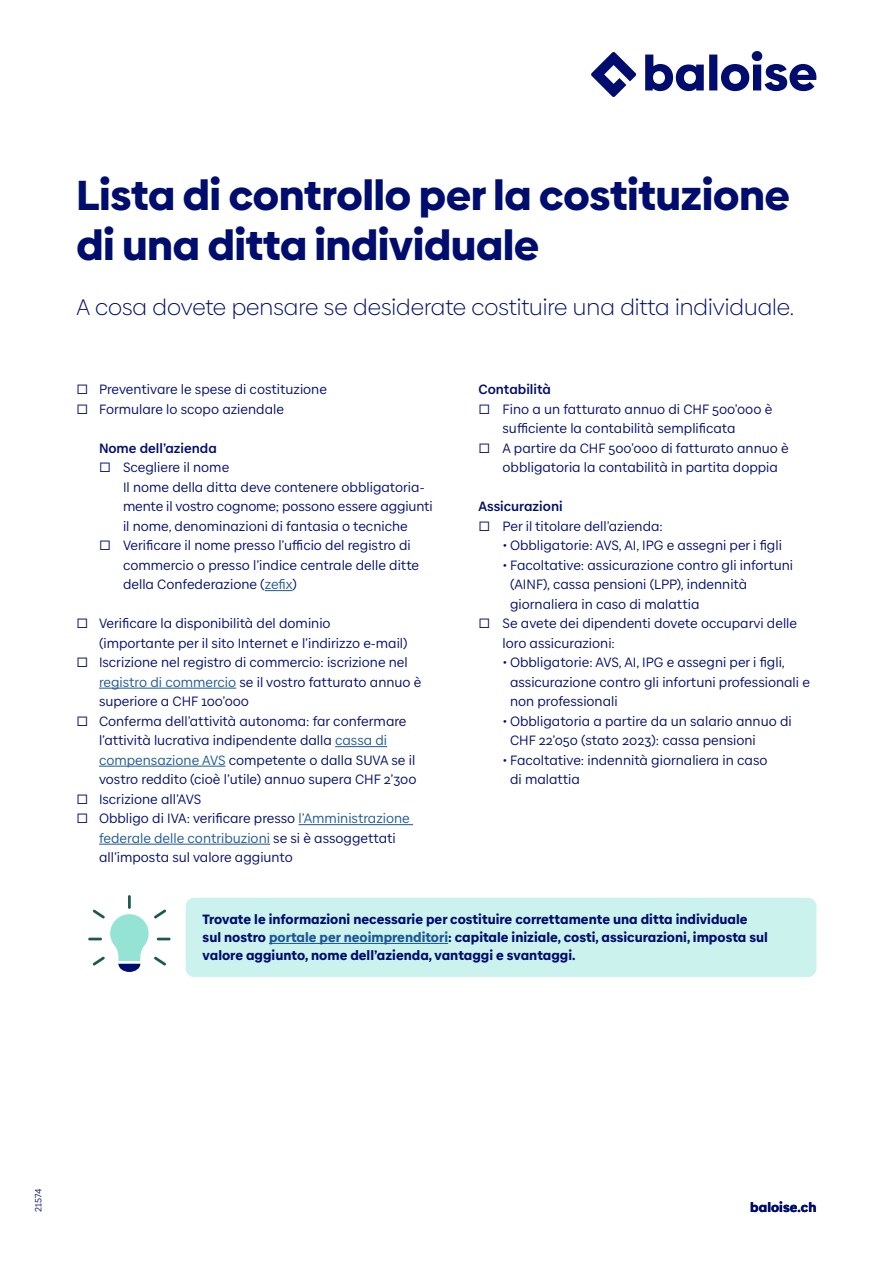
<style>
.page{position:relative;width:893px;height:1263px;background:#fff}
.page>*{position:absolute;margin:0;border:0;box-sizing:border-box;transform-origin:0 0}
.Headline_28{font:900 42px/49.5px "Baloise Create Headline";color:#000d6e}
.Lead_15{font:300 22.5px "Baloise Create Headline";color:#000d6e}
.Copy_9{font:13.5px/19.5px "Baloise Create Text";color:#000d6e}
.Box_headline_7_5{font:900 13.5px/18px "Baloise Create Text";color:#000d6e}
.Copy_9-2{font:700 13.5px "Baloise Create Text";color:#000d6e}
.URL_9{font:900 13.5px "Baloise Create Text";color:#000d6e}
.Disclaimer_6{font:9px "Baloise Create Text";color:#000d6e}
.s1{color:#1c5898}
</style>
<div class="page">
<svg style="left:265px;top:590px;width:28px;height:1px"></svg>
<hr style="left:99px;top:688px;width:137px;height:1px;background:#1c5898">
<hr style="left:335px;top:746px;width:52px;height:1px;background:#1c5898">
<hr style="left:99px;top:766px;width:127px;height:1px;background:#1c5898">
<hr style="left:299px;top:824px;width:114px;height:1px;background:#1c5898">
<hr style="left:99px;top:844px;width:171px;height:1px;background:#1c5898">
<div style="left:186px;top:898px;width:630px;height:79px;background:#cbf2ec;border-radius:9px"></div>
<hr style="left:269px;top:943px;width:179px;height:1px;background:#1c5898">
<svg style="left:88px;top:895px;width:83px;height:77px"></svg>
<svg style="left:591px;top:51px;width:225px;height:46px"></svg>
<p class="Headline_28" style="left:77px;top:168px;width:715px">Lista di controllo per la costituzione di una ditta individuale</p>
<p class="Lead_15" style="left:77px;top:293px;width:719px">A cosa dovete pensare se desiderate costituire una ditta individuale.</p>
<p class="Copy_9" style="left:77px;top:380px;width:252px">□ Preventivare le spese di costituzione</p>
<p class="Copy_9" style="left:77px;top:399px;width:209px">□ Formulare lo scopo aziendale</p>
<p class="Copy_9-2" style="left:99px;top:439px;width:119px">Nome dell’azienda</p>
<p class="Copy_9" style="left:99px;top:458px;width:132px">□ Scegliere il nome</p>
<p class="Copy_9" style="left:123px;top:477px;width:311px">Il nome della ditta deve contenere obbligatoria&shy;mente il vostro cognome; possono essere aggiunti il nome, denominazioni di fantasia o tecniche</p>
<p class="Copy_9" style="left:123px;top:536px;width:298px;text-indent:-24px">□ Verificare il nome presso l’ufficio del registro di commercio o presso l’indice centrale delle ditte della Confederazione (<span class="s1">zefix</span>)</p>
<p class="Copy_9" style="left:99px;top:614px;width:310px;text-indent:-22px">□ Verificare la disponibilità del dominio (importante per il sito Internet e l’indirizzo e-mail)</p>
<p class="Copy_9" style="left:99px;top:653px;width:324px;text-indent:-22px">□ Iscrizione nel registro di commercio: iscrizione nel <span class="s1">registro di commercio</span> se il vostro fatturato annuo è superiore a CHF 100’000</p>
<p class="Copy_9" style="left:99px;top:711px;width:319px;text-indent:-22px">□ Conferma dell’attività autonoma: far confermare l’attività lucrativa indipendente dalla <span class="s1">cassa di compensazione AVS</span> competente o dalla SUVA se il vostro reddito (cioè l’utile) annuo supera CHF 2’300</p>
<p class="Copy_9" style="left:77px;top:789px;width:126px">□ Iscrizione all’AVS</p>
<p class="Copy_9" style="left:99px;top:809px;width:312px;text-indent:-22px">□ Obbligo di IVA: verificare presso <span class="s1">l’Amministrazione federale delle contribuzioni</span> se si è assoggettati all’imposta sul valore aggiunto</p>
<p class="Copy_9-2" style="left:479px;top:381px;width:74px">Contabilità</p>
<p class="Copy_9" style="left:503px;top:399px;width:271px;text-indent:-24px">□ Fino a un fatturato annuo di CHF 500’000 è sufficiente la contabilità semplificata</p>
<p class="Copy_9" style="left:503px;top:438px;width:288px;text-indent:-24px">□ A partire da CHF 500’000 di fatturato annuo è obbligatoria la contabilità in partita doppia</p>
<p class="Copy_9-2" style="left:479px;top:498px;width:86px">Assicurazioni</p>
<p class="Copy_9" style="left:479px;top:516px;width:186px">□ Per il titolare dell’azienda:</p>
<p class="Copy_9" style="left:503px;top:536px;width:281px">• Obbligatorie: AVS, AI, IPG e assegni per i figli</p>
<p class="Copy_9" style="left:510px;top:555px;width:285px;text-indent:-8px">• Facoltative: assicurazione contro gli infortuni (AINF), cassa pensioni (LPP), indennità giornaliera in caso di malattia</p>
<p class="Copy_9" style="left:503px;top:614px;width:296px;text-indent:-24px">□ Se avete dei dipendenti dovete occuparvi delle loro assicurazioni:</p>
<p class="Copy_9" style="left:510px;top:653px;width:301px;text-indent:-8px">• Obbligatorie: AVS, AI, IPG e assegni per i figli, assicurazione contro gli infortuni professionali e non professionali</p>
<p class="Copy_9" style="left:510px;top:711px;width:283px;text-indent:-8px">• Obbligatoria a partire da un salario annuo di<br>CHF 22’050 (stato 2023): cassa pensioni</p>
<p class="Copy_9" style="left:510px;top:750px;width:259px;text-indent:-8px">• Facoltative: indennità giornaliera in caso di malattia</p>
<p class="Box_headline_7_5" style="left:203px;top:910px;width:567px">Trovate le informazioni necessarie per costituire correttamente una ditta individuale sul nostro <span class="s1">portale per neoimprenditori</span>: capitale iniziale, costi, assicurazioni, imposta sul valore aggiunto, nome dell’azienda, vantaggi e svantaggi.</p>
<p class="Disclaimer_6" style="left:33px;top:1212px;width:24px;rotate:-90deg">21574</p>
<p class="URL_9" style="left:750px;top:1198px;width:68px">baloise.ch</p>
</div>
